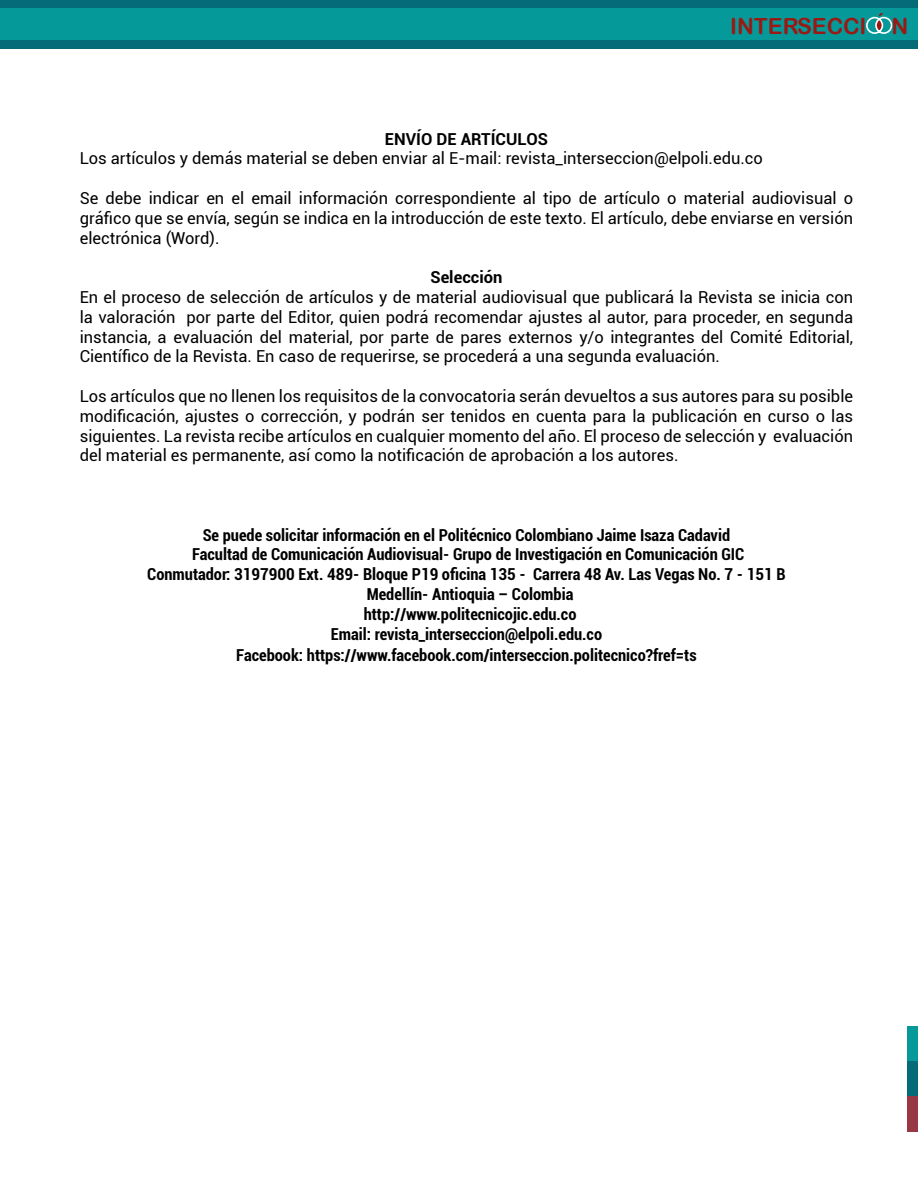
<style>
.page{position:relative;width:918px;height:1188px;background:#fff}
.page>*{position:absolute;margin:0;border:0;box-sizing:border-box;transform-origin:0 0}
.t1{font:22.2px "Arial Rounded MT Bold";color:#991a14}
.t2{font:16.5px/19.8px "Roboto";color:#000;text-align:justify}
.t3{font:700 condensed 16.5px/19.8px "Roboto";color:#000;text-align:center}
.t4{font:700 16.5px "Roboto";color:#000}
</style>
<div class="page">
<div style="left:0;top:0;width:918px;height:48px;background:#056b78"></div>
<div style="left:0;top:8px;width:918px;height:31px;background:#059999"></div>
<svg style="left:866px;top:13px;width:27px;height:21px"></svg>
<div style="left:907px;top:1026px;width:11px;height:35px;background:#059999"></div>
<div style="left:907px;top:1061px;width:11px;height:36px;background:#056b78"></div>
<div style="left:907px;top:1097px;width:11px;height:35px;background:#993845"></div>
<h1 class="t1" style="left:730px;top:13px;width:180px">INTERSECCI N</h1>
<p class="t4" style="left:385px;top:127px;width:165px">ENVÍO DE ARTÍCULOS</p>
<p class="t2" style="left:80px;top:148px;width:685px">Los artículos y demás material se deben enviar al E-mail: revista_interseccion@elpoli.edu.co</p>
<p class="t2" style="left:80px;top:188px;width:775px">Se debe indicar en el email información correspondiente al tipo de artículo o material audiovisual o gráfico que se envía, según se indica en la introducción de este texto. El artículo, debe enviarse en versión electrónica (Word).</p>
<p class="t4" style="left:430px;top:266px;width:73px">Selección</p>
<p class="t2" style="left:80px;top:287px;width:775px">En el proceso de selección de artículos y de material audiovisual que publicará la Revista se inicia con la valoración por parte del Editor, quien podrá recomendar ajustes al autor, para proceder, en segunda instancia, a evaluación del material, por parte de pares externos y/o integrantes del Comité Editorial, Científico de la Revista. En caso de requerirse, se procederá a una segunda evaluación.</p>
<p class="t2" style="left:80px;top:386px;width:775px">Los artículos que no llenen los requisitos de la convocatoria serán devueltos a sus autores para su posible modificación, ajustes o corrección, y podrán ser tenidos en cuenta para la publicación en curso o las siguientes. La revista recibe artículos en cualquier momento del año. El proceso de selección y evaluación del material es permanente, así como la notificación de aprobación a los autores.</p>
<p class="t3" style="left:147px;top:524px;width:640px">Se puede solicitar información en el Politécnico Colombiano Jaime Isaza Cadavid<br>Facultad de Comunicación Audiovisual- Grupo de Investigación en Comunicación GIC Conmutador: 3197900 Ext. 489- Bloque P19 oficina 135 - Carrera 48 Av. Las Vegas No. 7 - 151 B Medellín- Antioquia – Colombia<br>http://www.politecnicojic.edu.co<br>Email: revista_interseccion@elpoli.edu.co</p>
<p class="t3" style="left:236px;top:645px;width:462px">Facebook: https://www.facebook.com/interseccion.politecnico?fref=ts</p>
</div>
